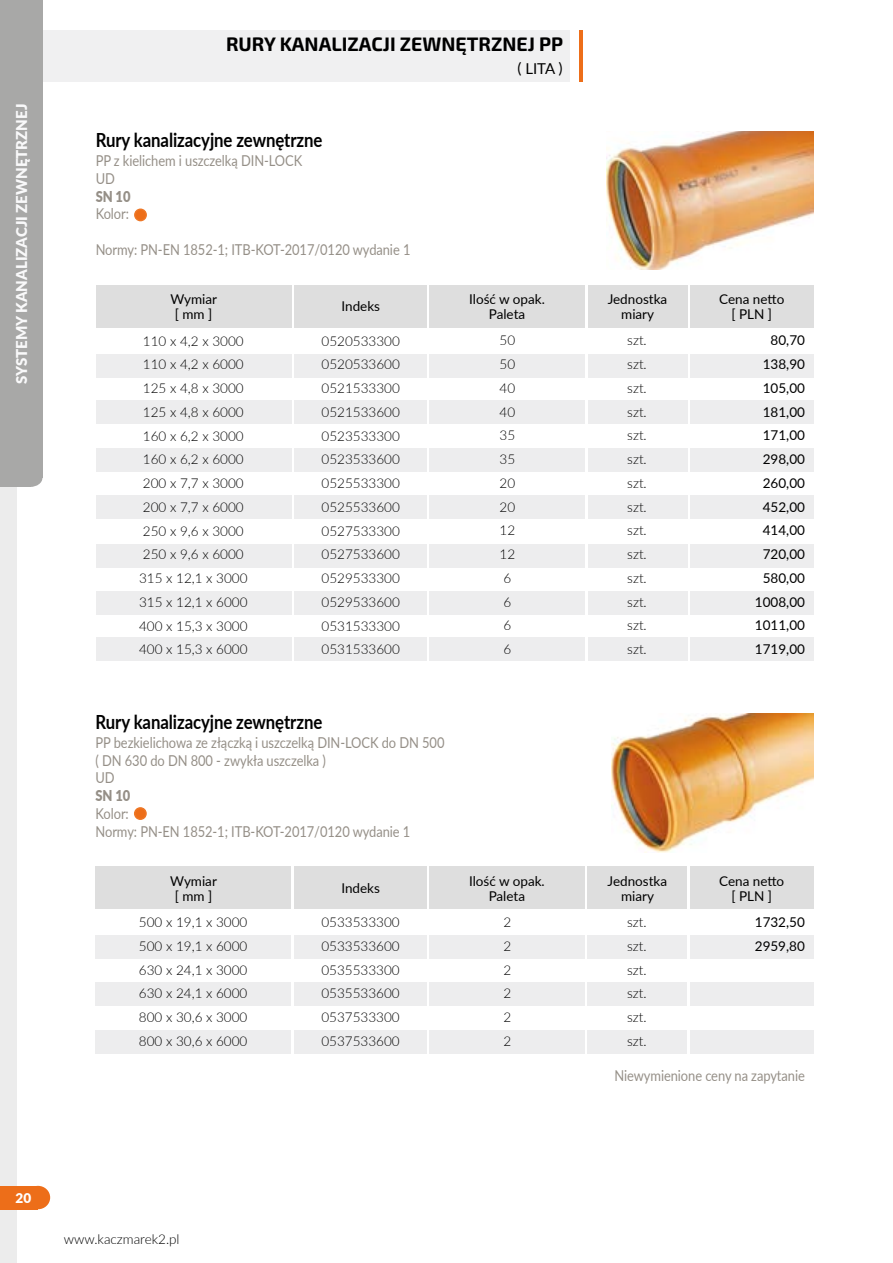
<style>
.page{position:relative;width:893px;height:1263px;background:#fff}
.page>*{position:absolute;margin:0;border:0;box-sizing:border-box;transform-origin:0 0}
.t1{font:700 19.5px "Lato";letter-spacing:-.005em;color:#000;scale:.86 1}
.t2{font:700 19.5px "Exo 2";color:#000}
.t3{font:15px/17.7px "Lato";letter-spacing:-.005em;color:#958f87;scale:.86 1}
.t4{font:900 15px "Lato";color:#f9f9fa}
.t5{font:900 15px "Lato";letter-spacing:-.005em;color:#958f87;scale:.86 1}
.t6{font:15px "Lato";color:#000}
.t7{font:300 13.5px/23.7px "Lato";color:#000;text-align:justify}
.t8{font:13.5px/23.7px "Lato";color:#000;text-align:center}
.t9{font:900 13.5px "Lato";color:#fff}
</style>
<div class="page">
<div style="left:43px;top:31px;width:527px;height:51px;background:#f0f0f1"></div>
<div style="left:23px;top:0;width:20px;height:477px;background:#a8a8a7"></div>
<div style="left:0;top:0;width:30px;height:487px;background:#a8a8a7"></div>
<div style="left:18px;top:469px;width:24px;height:18px;background:#a8a8a7;border-radius:50%"></div>
<div style="left:0;top:487px;width:17px;height:776px;background:#ececec"></div>
<div style="left:0;top:1186px;width:38px;height:23px;background:#ed6e19"></div>
<div style="left:26px;top:1186px;width:24px;height:23px;background:#ed6e19;border-radius:50%"></div>
<hr style="left:580px;top:31px;width:3px;height:51px;background:#ed6e19">
<div style="left:96px;top:638px;width:196px;height:23px;background:#ededee"></div>
<div style="left:295px;top:638px;width:132px;height:23px;background:#ededee"></div>
<div style="left:429px;top:638px;width:156px;height:23px;background:#ededee"></div>
<div style="left:587px;top:638px;width:100px;height:23px;background:#ededee"></div>
<div style="left:690px;top:638px;width:123px;height:23px;background:#ededee"></div>
<div style="left:96px;top:544px;width:196px;height:23px;background:#ededee"></div>
<div style="left:295px;top:544px;width:132px;height:23px;background:#ededee"></div>
<div style="left:429px;top:544px;width:156px;height:23px;background:#ededee"></div>
<div style="left:587px;top:544px;width:100px;height:23px;background:#ededee"></div>
<div style="left:690px;top:544px;width:123px;height:23px;background:#ededee"></div>
<div style="left:96px;top:591px;width:196px;height:23px;background:#ededee"></div>
<div style="left:295px;top:591px;width:132px;height:23px;background:#ededee"></div>
<div style="left:429px;top:591px;width:156px;height:23px;background:#ededee"></div>
<div style="left:587px;top:591px;width:100px;height:23px;background:#ededee"></div>
<div style="left:690px;top:591px;width:123px;height:23px;background:#ededee"></div>
<div style="left:96px;top:448px;width:196px;height:24px;background:#ededee"></div>
<div style="left:295px;top:448px;width:132px;height:24px;background:#ededee"></div>
<div style="left:429px;top:448px;width:156px;height:24px;background:#ededee"></div>
<div style="left:587px;top:448px;width:100px;height:24px;background:#ededee"></div>
<div style="left:690px;top:448px;width:123px;height:24px;background:#ededee"></div>
<div style="left:96px;top:495px;width:196px;height:24px;background:#ededee"></div>
<div style="left:295px;top:495px;width:132px;height:24px;background:#ededee"></div>
<div style="left:429px;top:495px;width:156px;height:24px;background:#ededee"></div>
<div style="left:587px;top:495px;width:100px;height:24px;background:#ededee"></div>
<div style="left:690px;top:495px;width:123px;height:24px;background:#ededee"></div>
<div style="left:96px;top:285px;width:196px;height:42px;background:#dedede"></div>
<div style="left:295px;top:285px;width:132px;height:42px;background:#dedede"></div>
<div style="left:429px;top:285px;width:156px;height:42px;background:#dedede"></div>
<div style="left:587px;top:285px;width:100px;height:42px;background:#dedede"></div>
<div style="left:690px;top:285px;width:123px;height:42px;background:#dedede"></div>
<div style="left:96px;top:354px;width:196px;height:23px;background:#ededee"></div>
<div style="left:295px;top:354px;width:132px;height:23px;background:#ededee"></div>
<div style="left:429px;top:354px;width:156px;height:23px;background:#ededee"></div>
<div style="left:587px;top:354px;width:100px;height:23px;background:#ededee"></div>
<div style="left:690px;top:354px;width:123px;height:23px;background:#ededee"></div>
<div style="left:96px;top:401px;width:196px;height:23px;background:#ededee"></div>
<div style="left:295px;top:401px;width:132px;height:23px;background:#ededee"></div>
<div style="left:429px;top:401px;width:156px;height:23px;background:#ededee"></div>
<div style="left:587px;top:401px;width:100px;height:23px;background:#ededee"></div>
<div style="left:690px;top:401px;width:123px;height:23px;background:#ededee"></div>
<div style="left:135px;top:209px;width:11px;height:12px;background:#ed6e19;border-radius:50%"></div>
<div style="left:134px;top:209px;width:13px;height:12px;border:2px solid #ee7726;border-radius:50%"></div>
<img style="left:606px;top:131px;width:207px;height:138px">
<div style="left:96px;top:1030px;width:195px;height:23px;background:#ededee"></div>
<div style="left:295px;top:1030px;width:132px;height:23px;background:#ededee"></div>
<div style="left:429px;top:1030px;width:156px;height:23px;background:#ededee"></div>
<div style="left:587px;top:1030px;width:100px;height:23px;background:#ededee"></div>
<div style="left:690px;top:1030px;width:123px;height:23px;background:#ededee"></div>
<div style="left:96px;top:866px;width:195px;height:43px;background:#dedede"></div>
<div style="left:295px;top:866px;width:132px;height:43px;background:#dedede"></div>
<div style="left:429px;top:866px;width:156px;height:43px;background:#dedede"></div>
<div style="left:587px;top:866px;width:100px;height:43px;background:#dedede"></div>
<div style="left:690px;top:866px;width:123px;height:43px;background:#dedede"></div>
<div style="left:96px;top:935px;width:195px;height:24px;background:#ededee"></div>
<div style="left:295px;top:935px;width:132px;height:24px;background:#ededee"></div>
<div style="left:429px;top:935px;width:156px;height:24px;background:#ededee"></div>
<div style="left:587px;top:935px;width:100px;height:24px;background:#ededee"></div>
<div style="left:690px;top:935px;width:123px;height:24px;background:#ededee"></div>
<div style="left:96px;top:982px;width:195px;height:24px;background:#ededee"></div>
<div style="left:295px;top:982px;width:132px;height:24px;background:#ededee"></div>
<div style="left:429px;top:982px;width:156px;height:24px;background:#ededee"></div>
<div style="left:587px;top:982px;width:100px;height:24px;background:#ededee"></div>
<div style="left:690px;top:982px;width:123px;height:24px;background:#ededee"></div>
<div style="left:135px;top:808px;width:11px;height:11px;background:#ed6e19;border-radius:50%"></div>
<div style="left:134px;top:807px;width:13px;height:13px;border:2px solid #ee7726;border-radius:50%"></div>
<img style="left:611px;top:713px;width:202px;height:139px">
<p class="t4" style="left:11px;top:384px;width:281px;rotate:-90deg">SYSTEMY KANALIZACJI ZEWNĘTRZNEJ</p>
<h1 class="t2" style="left:226px;top:33px;width:339px">RURY KANALIZACJI ZEWNĘTRZNEJ PP</h1>
<p class="t6" style="left:517px;top:58px;width:47px">( LITA )</p>
<h1 class="t1" style="left:96px;top:126px;width:265px">Rury kanalizacyjne zewnętrzne</h1>
<p class="t3" style="left:96px;top:151px;width:242px">PP z kielichem i uszczelką DIN-LOCK<br>UD</p>
<p class="t5" style="left:96px;top:185px;width:42px">SN 10</p>
<p class="t3" style="left:96px;top:204px;width:40px">Kolor:</p>
<p class="t3" style="left:96px;top:240px;width:368px">Normy: PN-EN 1852-1; ITB-KOT-2017/0120 wydanie 1</p>
<p class="t8" style="left:170px;top:291px;width:48px;line-height:15px">Wymiar [ mm ]</p>
<p class="t8" style="left:341px;top:294px;width:40px">Indeks</p>
<p class="t8" style="left:469px;top:291px;width:77px;line-height:15px">Ilość w opak.<br>Paleta</p>
<p class="t8" style="left:608px;top:291px;width:61px;line-height:15px">Jednostka miary</p>
<p class="t8" style="left:719px;top:291px;width:67px;line-height:15px">Cena netto [ PLN ]</p>
<p class="t7" style="left:139px;top:328px;width:110px;text-align:left">110 x 4,2 x 3000<br>110 x 4,2 x 6000<br>125 x 4,8 x 3000<br>125 x 4,8 x 6000<br>160 x 6,2 x 3000<br>160 x 6,2 x 6000<br>200 x 7,7 x 3000<br>200 x 7,7 x 6000<br>250 x 9,6 x 3000<br>250 x 9,6 x 6000<br>315 x 12,1 x 3000<br>315 x 12,1 x 6000<br>400 x 15,3 x 3000<br>400 x 15,3 x 6000</p>
<p class="t7" style="left:322px;top:328px;width:80px">0520533300<br>0520533600<br>0521533300<br>0521533600<br>0523533300<br>0523533600<br>0525533300<br>0525533600<br>0527533300<br>0527533600<br>0529533300<br>0529533600<br>0531533300<br>0531533600</p>
<p class="t7" style="left:500px;top:328px;width:17px;text-align:left">50<br>50<br>40<br>40<br>35<br>35<br>20<br>20<br>12<br>12<br>6<br>6<br>6<br>6</p>
<p class="t7" style="left:627px;top:328px;width:21px">szt. szt. szt. szt. szt. szt. szt. szt. szt. szt. szt. szt. szt. szt.</p>
<p class="t8" style="left:755px;top:328px;width:52px;text-align:right">80,70<br>138,90<br>105,00<br>181,00<br>171,00<br>298,00<br>260,00<br>452,00<br>414,00<br>720,00<br>580,00<br>1008,00<br>1011,00<br>1719,00</p>
<h1 class="t1" style="left:96px;top:707px;width:265px">Rury kanalizacyjne zewnętrzne</h1>
<p class="t3" style="left:96px;top:733px;width:407px">PP bezkielichowa ze złączką i uszczelką DIN-LOCK do DN 500 ( DN 630 do DN 800 - zwykła uszczelka )<br>UD</p>
<p class="t5" style="left:96px;top:784px;width:42px">SN 10</p>
<p class="t3" style="left:96px;top:804px;width:368px">Kolor:<br>Normy: PN-EN 1852-1; ITB-KOT-2017/0120 wydanie 1</p>
<p class="t8" style="left:170px;top:872px;width:48px;line-height:15px">Wymiar [ mm ]</p>
<p class="t8" style="left:341px;top:876px;width:40px">Indeks</p>
<p class="t8" style="left:469px;top:872px;width:77px;line-height:15px">Ilość w opak.<br>Paleta</p>
<p class="t8" style="left:608px;top:872px;width:61px;line-height:15px">Jednostka miary</p>
<p class="t8" style="left:719px;top:872px;width:67px;line-height:15px">Cena netto [ PLN ]</p>
<p class="t7" style="left:139px;top:910px;width:110px">500 x 19,1 x 3000<br>500 x 19,1 x 6000<br>630 x 24,1 x 3000<br>630 x 24,1 x 6000<br>800 x 30,6 x 3000<br>800 x 30,6 x 6000</p>
<p class="t7" style="left:321px;top:910px;width:80px">0533533300<br>0533533600<br>0535533300<br>0535533600<br>0537533300<br>0537533600</p>
<p class="t7" style="left:503px;top:910px;width:9px">2<br>2<br>2<br>2<br>2<br>2</p>
<p class="t7" style="left:627px;top:910px;width:21px">szt. szt. szt. szt. szt. szt.</p>
<p class="t8" style="left:755px;top:910px;width:52px;text-align:left">1732,50<br>2959,80</p>
<p class="t3" style="left:614px;top:1066px;width:223px">Niewymienione ceny na zapytanie</p>
<p class="t9" style="left:16px;top:1188px;width:17px">20</p>
<p class="t7" style="left:64px;top:1226px;width:117px">www.kaczmarek2.pl</p>
</div>
